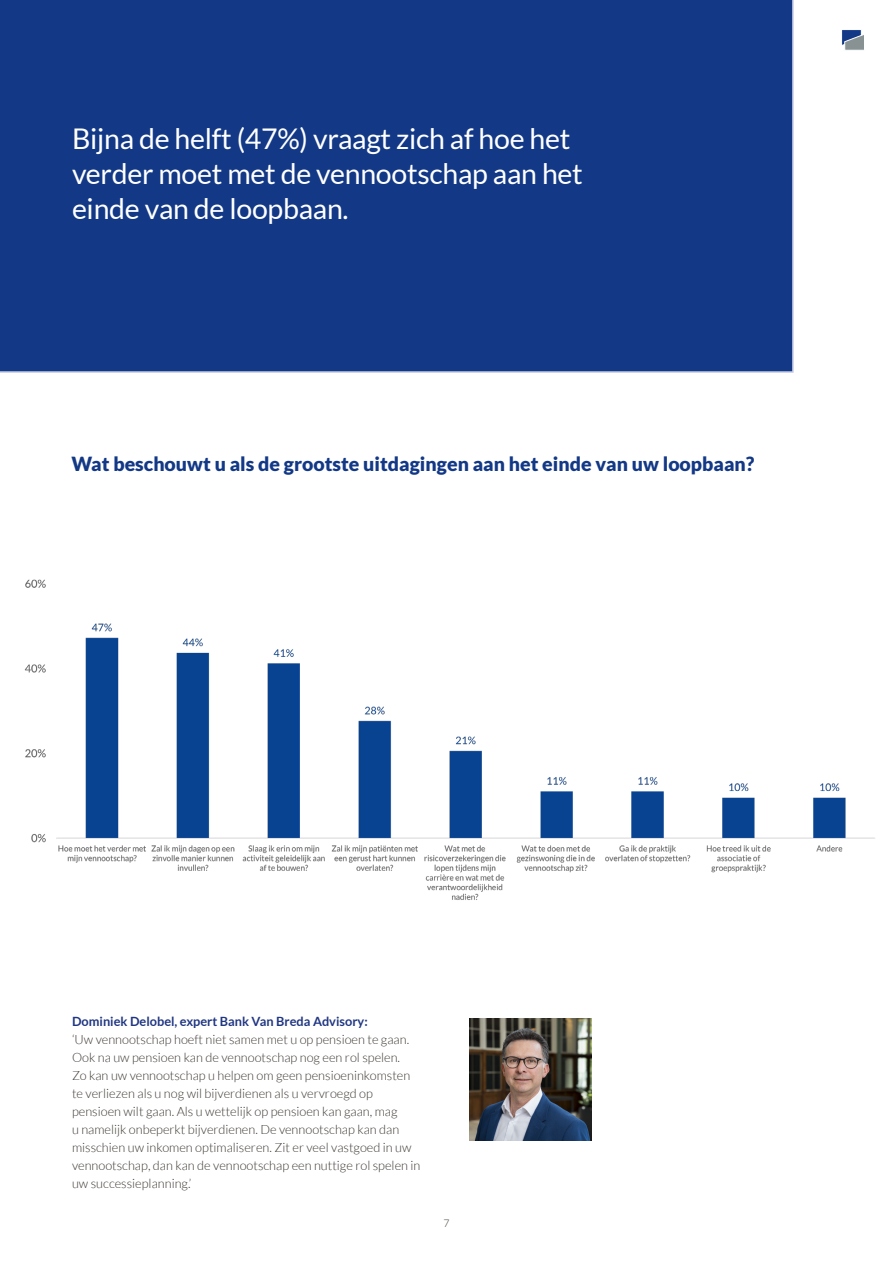
<style>
.page{position:relative;width:893px;height:1263px;background:#fff}
.page>*{position:absolute;margin:0;border:0;box-sizing:border-box;transform-origin:0 0}
.t1{font:28.5px/34.5px "Lato";letter-spacing:-.01em;color:#fff}
.t2{font:900 19.5px "Lato";color:#123886}
.t3{font:300 12.75px/18px "Lato";color:#3c3731}
.t4{font:700 12.75px "Lato";color:#203682}
.t5{font:300 10.5px "Lato";color:#3c3831}
</style>
<div class="page">
<svg style="left:842px;top:30px;width:22px;height:20px"></svg>
<img style="left:24px;top:579px;width:851px;height:321px">
<div style="left:0;top:0;width:794px;height:373px;background:#123886"></div>
<img style="left:469px;top:1019px;width:122px;height:122px">
<h1 class="t1" style="left:72px;top:122px;width:512px">Bijna de helft (47%) vraagt zich af hoe het verder moet met de vennootschap aan het einde van de loopbaan.</h1>
<h2 class="t2" style="left:71px;top:452px;width:684px">Wat beschouwt u als de grootste uitdagingen aan het einde van uw loopbaan?</h2>
<p class="t4" style="left:72px;top:1014px;width:297px">Dominiek Delobel, expert Bank Van Breda Advisory:</p>
<p class="t3" style="left:72px;top:1030px;width:350px">‘Uw vennootschap hoeft niet samen met u op pensioen te gaan.<br>Ook na uw pensioen kan de vennootschap nog een rol spelen.<br>Zo kan uw vennootschap u helpen om geen pensioeninkomsten te verliezen als u nog wil bijverdienen als u vervroegd op pensioen wilt gaan. Als u wettelijk op pensioen kan gaan, mag<br>u namelijk onbeperkt bijverdienen. De vennootschap kan dan misschien uw inkomen optimaliseren. Zit er veel vastgoed in uw vennootschap, dan kan de vennootschap een nuttige rol spelen in uw successieplanning.’</p>
<p class="t5" style="left:443px;top:1217px;width:8px">7</p>
</div>
